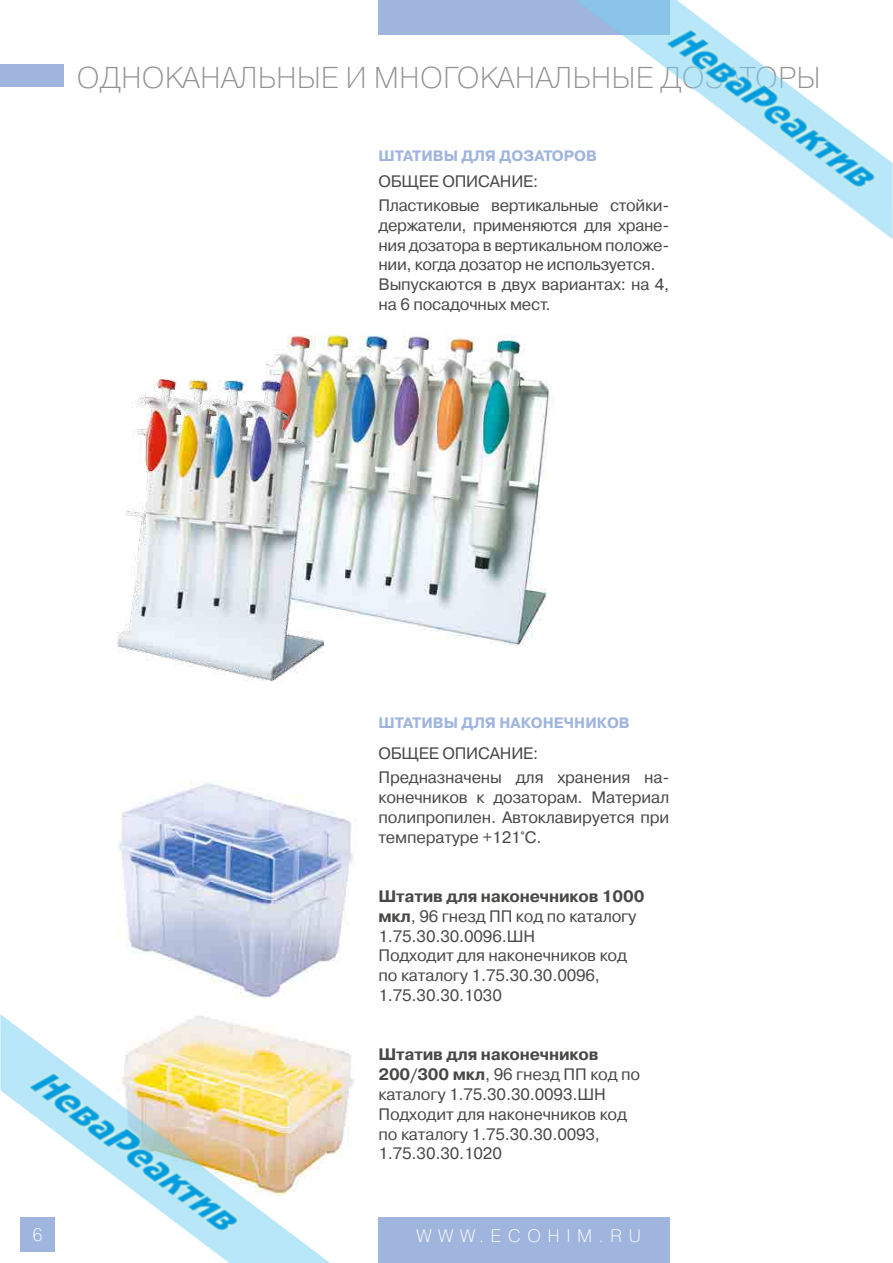
<style>
.page{position:relative;width:893px;height:1263px;background:#fff}
.page>*{position:absolute;margin:0;border:0;box-sizing:border-box;transform-origin:0 0}
.t1{font:30px "Pragmatica Light C";color:#919291}
.t2{font:18px "Pragmatica Light C";letter-spacing:.36em;color:#fff}
.t3{font:16.5px/19.8px "Pragmatica C";letter-spacing:-.01em;color:#484847}
.t4{font:700 15px "Pragmatica C";color:#9fb5de}
.s1{font-weight:700}
</style>
<div class="page">
<img style="left:0;top:0;width:893px;height:1263px">
<h1 class="t1" style="left:77px;top:61px;width:746px">ОДНОКАНАЛЬНЫЕ И МНОГОКАНАЛЬНЫЕ ДОЗАТОРЫ</h1>
<p class="t4" style="left:378px;top:148px;width:220px">ШТАТИВЫ ДЛЯ ДОЗАТОРОВ</p>
<p class="t3" style="left:378px;top:171px;width:77px">Общее описание</p>
<p class="t3" style="left:378px;top:169px;width:292px;line-height:24px;text-indent:155px">:<br>Пластиковые вертикальные стойки-</p>
<p class="t3" style="left:378px;top:215px;width:292px">держатели, применяются для хране&shy;ния дозатора в вертикальном положе&shy;нии, когда дозатор не используется.<br>Выпускаются в двух вариантах: на 4, на 6 посадочных мест.</p>
<p class="t4" style="left:378px;top:714px;width:253px">ШТАТИВЫ ДЛЯ НАКОНЕЧНИКОВ</p>
<p class="t3" style="left:378px;top:744px;width:77px">Общее описание</p>
<p class="t3" style="left:378px;top:741px;width:292px;line-height:24px;text-indent:155px">:<br>Предназначены для хранения на-</p>
<p class="t3" style="left:378px;top:787px;width:292px;text-align:justify">конечников к дозаторам. Материал полипропилен. Автоклавируется при температуре +121°C.</p>
<p class="t3" style="left:378px;top:886px;width:268px"><span class="s1">Штатив для наконечников 1000 мкл</span>, 96 гнезд ПП код по каталогу<br>1.75.30.30.0096.ШН<br>Подходит для наконечников код по каталогу 1.75.30.30.0096,<br>1.75.30.30.1030</p>
<p class="t3" style="left:378px;top:1045px;width:263px"><span class="s1">Штатив для наконечников<br>200/300 мкл</span>, 96 гнезд ПП код по каталогу 1.75.30.30.0093.ШН<br>Подходит для наконечников код по каталогу 1.75.30.30.0093,<br>1.75.30.30.1020</p>
<p class="t2" style="left:32px;top:1225px;width:12px">6</p>
<p class="t2" style="left:417px;top:1226px;width:226px">WWW.ECOHIM.RU</p>
</div>
